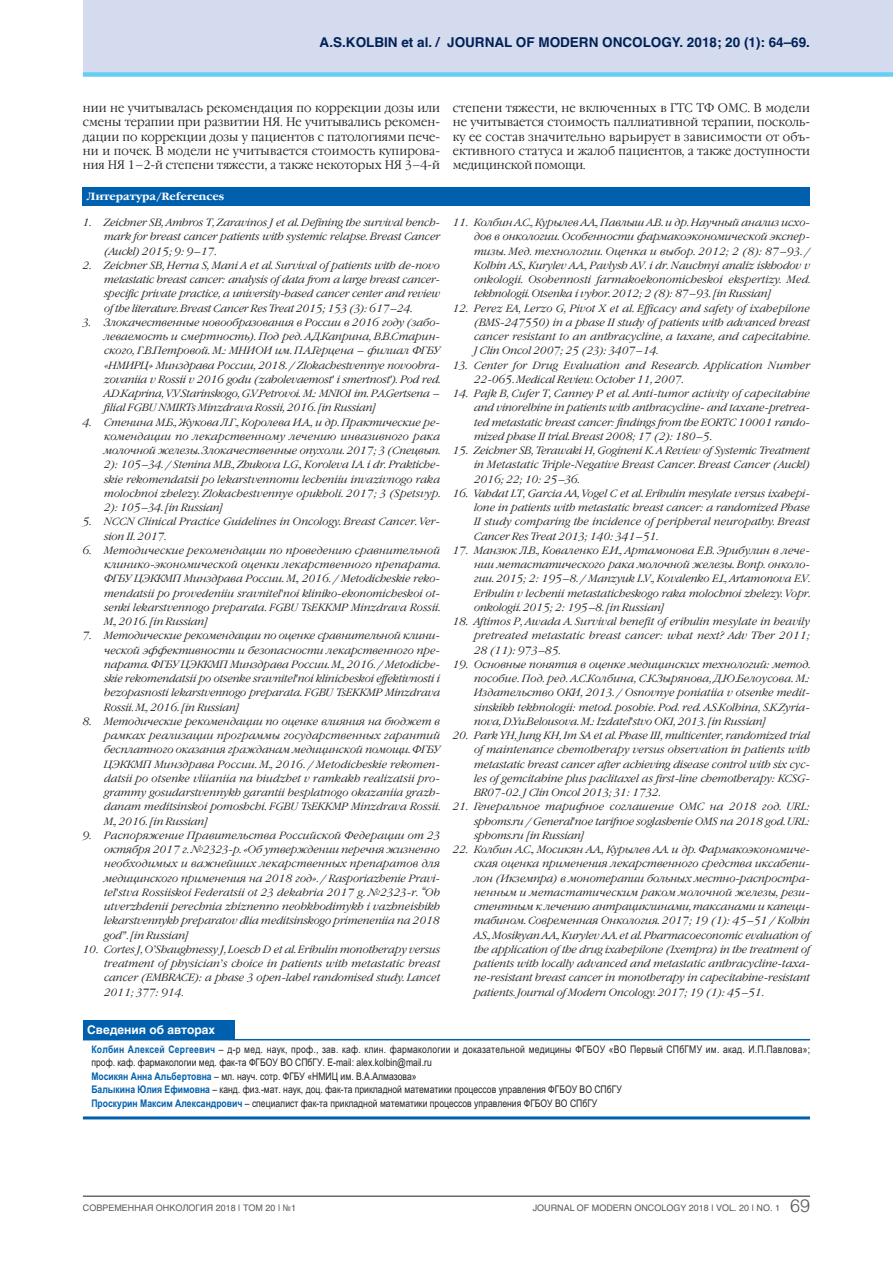
<style>
.page{position:relative;width:893px;height:1263px;background:#fff}
.page>*{position:absolute;margin:0;border:0;box-sizing:border-box;transform-origin:0 0}
.t1{font:700 13.5px "Helvetica";color:#002158}
.t2{font:300 12.3px/14.2px "Garamond C";color:#231f20;text-align:justify;scale:.95 1}
.t3{font:700 12px "Helvetica";color:#fff}
.t4{font:italic 300 10.5px/14.2px "Garamond C";color:#231f20;text-align:justify}
.t5{font:10.5px/13.5px "Arial Narrow";color:#231f20}
.t6{font:italic 300 10.5px/14.2px "Garamond C";letter-spacing:.02em;color:#231f20}
.t7{font:700 10.5px "Garamond C";color:#fff}
.t8{font:9px "Helvetica";color:#57585a}
.s1{font-weight:700;color:#0160ae}
.s2{font-weight:300;font-size:18px}
</style>
<div class="page">
<div style="left:83px;top:0;width:810px;height:74px;background:#d4dbee"></div>
<hr style="left:83px;top:1196px;width:727px;height:1px;background:#231f20">
<div style="left:83px;top:72px;width:810px;height:5px;background:#67cef5"></div>
<div style="left:83px;top:1020px;width:152px;height:20px;background:#0160ae"></div>
<hr style="left:83px;top:1039px;width:727px;height:1px;background:#0160ae">
<hr style="left:83px;top:1116px;width:727px;height:3px;background:#0160ae">
<div style="left:83px;top:187px;width:727px;height:19px;background:#0160ae"></div>
<p class="t1" style="left:320px;top:35px;width:492px">А.S.KOLBIN ET AL. / JOURNAL OF MODERN ONCOLOGY. 2018; 20 (1): 64–69.</p>
<p class="t2" style="left:83px;top:101px;width:377px">нии не учитывалась рекомендация по коррекции дозы или смены терапии при развитии НЯ. Не учитывались рекомен&shy;дации по коррекции дозы у пациентов с патологиями пече&shy;ни и почек. В модели не учитывается стоимость купирова&shy;ния НЯ 1–2-й степени тяжести, а также некоторых НЯ 3–4-й</p>
<p class="t2" style="left:453px;top:101px;width:377px">степени тяжести, не включенных в ГТС ТФ ОМС. В модели не учитывается стоимость паллиативной терапии, посколь&shy;ку ее состав значительно варьирует в зависимости от объ&shy;ективного статуса и жалоб пациентов, а также доступности медицинской помощи.</p>
<p class="t7" style="left:87px;top:190px;width:139px">Литература/References</p>
<p class="t4" style="left:104px;top:215px;width:337px;text-indent:-21px">1. Zeichner SB, Ambros T, Zaravinos J et al. Defining the survival bench&shy;mark for breast cancer patients with systemic relapse. Breast Cancer (Auckl) 2015; 9: 9–17.</p>
<p class="t4" style="left:104px;top:258px;width:337px;text-indent:-21px">2. Zeichner SB, Herna S, Mani A et al. Survival of patients with de-novo metastatic breast cancer: analysis of data from a large breast cancer&shy;specific private practice, a university-based cancer center and review of the literature. Breast Cancer Res Treat 2015; 153 (3): 617–24.</p>
<p class="t4" style="left:104px;top:315px;width:337px;text-indent:-21px">3. Злокачественные новообразования в России в 2016 году (забо&shy;леваемость и смертность). Под ред. А.Д.Каприна, В.В.Старин&shy;ского, Г.В.Петровой. М.: МНИОИ им. П.А.Герцена – филиал ФГБУ «НМИРЦ» Минздрава России, 2018. / Zlokachestvennye novoobra&shy;zovaniia v Rossii v 2016 godu (zabolevaemost' i smertnost'). Pod red.<br>A.D.Kaprina, V.V.Starinskogo, G.V.Petrovoi. M.: MNIOI im. P.A.Gertsena – filial FGBU NMIRTs Minzdrava Rossii, 2016. [in Russian]</p>
<p class="t4" style="left:104px;top:415px;width:337px;text-indent:-21px">4. Стенина М.Б., Жукова Л.Г., Королева И.А., и др. Практические ре&shy;комендации по лекарственному лечению инвазивного рака молочной железы. Злокачественные опухоли. 2017; 3 (Спецвып.<br>2): 105–34. / Stenina M.B., Zhukova L.G., Koroleva I.A. i dr. Praktiche&shy;skie rekomendatsii po lekarstvennomu lecheniiu invazivnogo raka molochnoi zhelezy. Zlokachestvennye opukholi. 2017; 3 (Spetsvyp.<br>2): 105–34. [in Russian]</p>
<p class="t4" style="left:104px;top:515px;width:337px;text-indent:-21px">5. NCCN Clinical Practice Guidelines in Oncology. Breast Cancer. Ver&shy;sion II. 2017.</p>
<p class="t4" style="left:104px;top:543px;width:337px;text-indent:-21px">6. Методические рекомендации по проведению сравнительной клинико-экономической оценки лекарственного препарата.<br>ФГБУ ЦЭККМП Минздрава России. M., 2016. / Metodicheskie reko&shy;mendatsii po provedeniiu sravnitel'noi kliniko-ekonomicheskoi ot&shy;senki lekarstvennogo preparata. FGBU TsEKKMP Minzdrava Rossii.<br>М., 2016. [in Russian]</p>
<p class="t4" style="left:104px;top:629px;width:337px;text-indent:-21px">7. Методические рекомендации по оценке сравнительной клини&shy;ческой эффективности и безопасности лекарственного пре&shy;парата. ФГБУ ЦЭККМП Минздрава России. M., 2016. / Metodiche&shy;skie rekomendatsii po otsenke sravnitel'noi klinicheskoi effektivnosti i bezopasnosti lekarstvennogo preparata. FGBU TsEKKMP Minzdrava Rossii. M., 2016. [in Russian]</p>
<p class="t4" style="left:104px;top:714px;width:337px;text-indent:-21px">8. Методические рекомендации по оценке влияния на бюджет в рамках реализации программы государственных гарантий бесплатного оказания гражданам медицинской помощи. ФГБУ ЦЭККМП Минздрава России. M., 2016. / Metodicheskie rekomen&shy;datsii po otsenke vliianiia na biudzhet v ramkakh realizatsii pro&shy;grammy gosudarstvennykh garantii besplatnogo okazaniia grazh&shy;danam meditsinskoi pomoshchi. FGBU TsEKKMP Minzdrava Rossii.<br>M., 2016. [in Russian]</p>
<p class="t4" style="left:104px;top:828px;width:337px;text-indent:-21px">9. Распоряжение Правительства Российской Федерации от 23 октября 2017 г. №2323-р. «Об утверждении перечня жизненно необходимых и важнейших лекарственных препаратов для медицинского применения на 2018 год». / Rasporiazhenie Pravi&shy;tel'stva Rossiiskoi Federatsii ot 23 dekabria 2017 g. №2323-r. “Ob utverzhdenii perechnia zhiznenno neobkhodimykh i vazhneishikh lekarstvennykh preparatov dlia meditsinskogo primeneniia na 2018 god”. [in Russian]</p>
<p class="t4" style="left:104px;top:942px;width:337px;text-indent:-21px">10. Cortes J, O’Shaughnessy J, Loesch D et al. Eribulin monotherapy versus treatment of physician’s choice in patients with metastatic breast cancer (EMBRACE): a phase 3 open-label randomised study. Lancet 2011; 377: 914.</p>
<p class="t3" style="left:87px;top:1023px;width:130px">СВЕДЕНИЯ ОБ АВТОРАХ</p>
<p class="t4" style="left:474px;top:215px;width:337px;text-indent:-21px">11. Колбин А.С., Курылев А.А., Павлыш А.В. и др. Научный анализ исхо&shy;дов в онкологии. Особенности фармакоэкономической экспер&shy;тизы. Мед. технологии. Оценка и выбор. 2012; 2 (8): 87–93. / Kolbin A.S., Kurylev A.A., Pavlysh A.V. i dr. Nauchnyi analiz iskhodov v onkologii. Osobennosti farmakoekonomicheskoi ekspertizy. Med. tekhnologii. Otsenka i vybor. 2012; 2 (8): 87–93. [in Russian]</p>
<p class="t4" style="left:474px;top:301px;width:337px;text-indent:-21px">12. Perez EA, Lerzo G, Pivot X et al. Efficacy and safety of ixabepilone (BMS-247550) in a phase II study of patients with advanced breast cancer resistant to an anthracycline, a taxane, and capecitabine.<br>J Clin Oncol 2007; 25 (23): 3407–14.</p>
<p class="t6" style="left:474px;top:358px;width:337px;text-indent:-21px">13. Center for Drug Evaluation and Research. Application Number<br>22-065. Medical Review. October 11, 2007.</p>
<p class="t4" style="left:474px;top:386px;width:337px;text-indent:-21px">14. Pajk B, Cufer T, Canney P et al. Anti-tumor activity of capecitabine and vinorelbine in patients with anthracycline- and taxane-pretrea&shy;ted metastatic breast cancer: findings from the EORTC 10001 rando&shy;mized phase II trial. Breast 2008; 17 (2): 180–5.</p>
<p class="t4" style="left:474px;top:443px;width:337px;text-indent:-21px">15. Zeichner SB, Terawaki H, Gogineni K. A Review of Systemic Treatment in Metastatic Triple-Negative Breast Cancer. Breast Cancer (Auckl)<br>2016; 22; 10: 25–36.</p>
<p class="t4" style="left:474px;top:486px;width:337px;text-indent:-21px">16. Vahdat LT, Garcia AA, Vogel C et al. Eribulin mesylate versus ixabepi&shy;lone in patients with metastatic breast cancer: a randomized Phase II study comparing the incidence of peripheral neuropathy. Breast Cancer Res Treat 2013; 140: 341–51.</p>
<p class="t4" style="left:474px;top:543px;width:337px;text-indent:-21px">17. Манзюк Л.В., Коваленко Е.И., Артамонова Е.В. Эрибулин в лече&shy;нии метастатического рака молочной железы. Вопр. онколо&shy;гии. 2015; 2: 195–8. / Manzyuk L.V., Kovalenko E.I., Artamonova E.V.<br>Eribulin v lechenii metastaticheskogo raka molochnoi zhelezy. Vopr. onkologii. 2015; 2: 195–8. [in Russian]</p>
<p class="t4" style="left:474px;top:614px;width:337px;text-indent:-21px">18. Aftimos P, Awada A. Survival benefit of eribulin mesylate in heavily pretreated metastatic breast cancer: what next? Adv Ther 2011; 28 (11): 973–85.</p>
<p class="t4" style="left:474px;top:657px;width:337px;text-indent:-21px">19. Основные понятия в оценке медицинских технологий: метод. пособие. Под. ред. А.С.Колбина, С.К.Зырянова, Д.Ю.Белоусова. М.:<br>Издательство ОКИ, 2013. / Osnovnye poniatiia v otsenke medit&shy;sinskikh tekhnologii: metod. posobie. Pod. red. A.S.Kolbina, S.K.Zyria&shy;nova, D.Yu.Belousova. M.: Izdatel'stvo OKI, 2013. [in Russian]</p>
<p class="t4" style="left:474px;top:728px;width:337px;text-indent:-21px">20. Park YH, Jung KH, Im SA et al. Phase III, multicenter, randomized trial of maintenance chemotherapy versus observation in patients with metastatic breast cancer after achieving disease control with six cyc&shy;les of gemcitabine plus paclitaxel as first-line chemotherapy: KCSG-BR07-02. J Clin Oncol 2013; 31: 1732.</p>
<p class="t4" style="left:474px;top:800px;width:337px;text-indent:-21px">21. Генеральное тарифное соглашение ОМС на 2018 год. URL: spboms.ru / General'noe tarifnoe soglashenie OMS na 2018 god. URL: spboms.ru [in Russian]</p>
<p class="t4" style="left:474px;top:842px;width:337px;text-indent:-21px">22. Колбин А.С., Мосикян А.А., Курылев А.А. и др. Фармакоэкономиче&shy;ская оценка применения лекарственного средства иксабепи&shy;лон (Икземпра) в монотерапии больных местно-распростра&shy;ненным и метастатическим раком молочной железы, рези&shy;стентным к лечению антрациклинами, таксанами и капеци&shy;табином. Современная Онкология. 2017; 19 (1): 45–51 / Kolbin А.S., Mosikyan А.A., Kurylev А.A. et al. Рharmacoeconomic evaluation of the application of the drug ixabepilone (Ixempra) in the treatment of patients with locally advanced and metastatic anthracycline-taxa&shy;ne-resistant breast cancer in monotherapy in capecitabine-resistant patients. Journal of Modern Oncology. 2017; 19 (1): 45–51.</p>
<p class="t5" style="left:91px;top:1042px;width:720px"><span class="s1">Колбин Алексей Сергеевич</span> – д-р мед. наук, проф., зав. каф. клин. фармакологии и доказательной медицины ФГБОУ «ВО Первый СПбГМУ им. акад. И.П.Павлова»; проф. каф. фармакологии мед. фак-та ФГБОУ ВО СПбГУ. E-mail: alex.kolbin@mail.ru<br><span class="s1">Мосикян Анна Альбертовна</span> – мл. науч. сотр. ФГБУ «НМИЦ им. В.А.Алмазова»<br><span class="s1">Балыкина Юлия Ефимовна</span> – канд. физ.-мат. наук, доц. фак-та прикладной математики процессов управления ФГБОУ ВО СПбГУ<br><span class="s1">Проскурин Максим Александрович</span> – специалист фак-та прикладной математики процессов управления ФГБОУ ВО СПбГУ</p>
<p class="t8" style="left:83px;top:1202px;width:215px">современная онкология 2018 | том 20 | №1</p>
<p class="t8" style="left:533px;top:1202px;width:279px">JOURNAL OF MODERN ONCOLOGY 2018 | VOL. 20 | NO. 1 <span class="s2">69</span></p>
</div>
